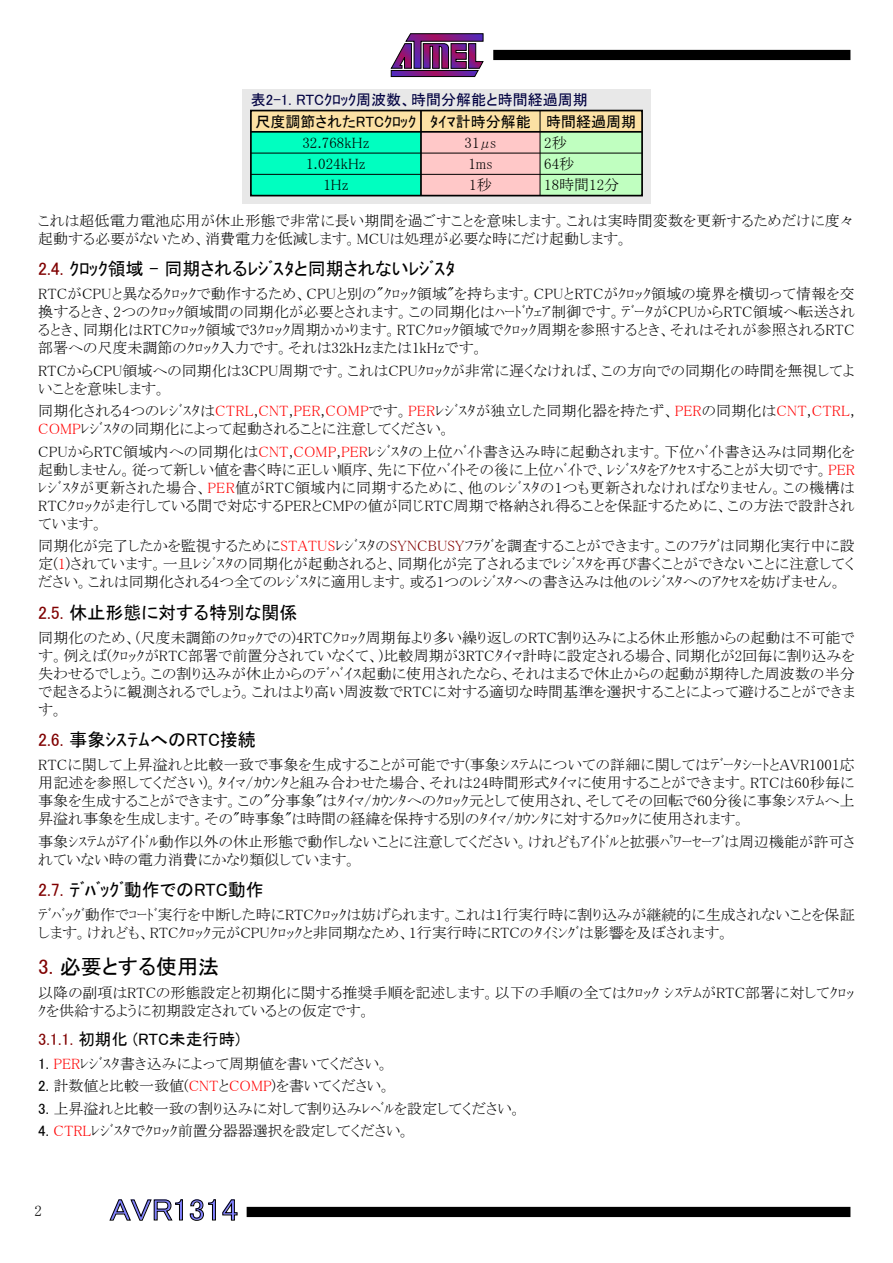
<style>
.page{position:relative;width:893px;height:1263px;background:#fff}
.page>*{position:absolute;margin:0;border:0;box-sizing:border-box;transform-origin:0 0}
.t1{font:30px "MS P Gothic";color:#8080ff;scale:1.1 1}
.t2{font:21px "MS P Gothic";color:#000}
.t3{font:18px "MS P Gothic";color:#000}
.t4{font:16.5px "MS P Gothic";color:#000}
.t5{font:15px/18px "MS P Mincho";color:#000}
.t6{font:15px "MS P Gothic";color:#000040}
.t7{font:15px "MS P Gothic";color:#000}
.s1{color:#800000}
.s2{color:#f00}
.s3{font-family:"MS P Gothic"}
</style>
<div class="page">
<svg style="left:390px;top:33px;width:94px;height:44px"></svg>
<div style="left:493px;top:50px;width:357px;height:10px;background:#000"></div>
<div style="left:247px;top:1207px;width:603px;height:10px;background:#000"></div>
<svg style="left:109px;top:1199px;width:74px;height:22px"></svg>
<svg style="left:190px;top:1199px;width:26px;height:22px"></svg>
<svg style="left:222px;top:1199px;width:16px;height:21px"></svg>
<div style="left:242px;top:89px;width:409px;height:115px;background:#e8e8e8"></div>
<div style="left:540px;top:132px;width:102px;height:64px;background:#c0ffc0"></div>
<div style="left:421px;top:132px;width:119px;height:64px;background:#ffc8c8"></div>
<div style="left:251px;top:132px;width:170px;height:64px;background:#00ffc0"></div>
<div style="left:251px;top:111px;width:391px;height:21px;background:#fce1a4"></div>
<div style="left:250px;top:110px;width:393px;height:86px;border:2px solid #000"></div>
<hr style="left:420px;top:111px;width:2px;height:85px;background:#000">
<hr style="left:540px;top:111px;width:1px;height:85px;background:#000">
<hr style="left:251px;top:131px;width:391px;height:2px;background:#000">
<hr style="left:251px;top:153px;width:391px;height:1px;background:#000">
<hr style="left:251px;top:174px;width:391px;height:1px;background:#000">
<p class="t6" style="left:251px;top:92px;width:338px">表2-1. RTCｸﾛｯｸ周波数、時間分解能と時間経過周期</p>
<p class="t7" style="left:256px;top:114px;width:382px">尺度調節されたRTCｸﾛｯｸ ﾀｲﾏ計時分解能 時間経過周期</p>
<p class="t5" style="left:302px;top:133px;width:69px">32.768kHz</p>
<p class="t5" style="left:465px;top:133px;width:33px">31μs</p>
<p class="t5" style="left:544px;top:133px;width:24px">2秒</p>
<p class="t5" style="left:306px;top:155px;width:61px">1.024kHz</p>
<p class="t5" style="left:468px;top:155px;width:26px">1ms</p>
<p class="t5" style="left:544px;top:155px;width:31px">64秒</p>
<p class="t5" style="left:323px;top:176px;width:27px">1Hz</p>
<p class="t5" style="left:469px;top:176px;width:24px">1秒</p>
<p class="t5" style="left:544px;top:176px;width:76px">18時間12分</p>
<p class="t5" style="left:38px;top:211px;width:818px">これは超低電力電池応用が休止形態で非常に長い期間を過ごすことを意味します。これは実時間変数を更新するためだけに度々起動する必要がないため、消費電力を低減します。MCUは処理が必要な時にだけ起動します。</p>
<p class="t3" style="left:38px;top:260px;width:418px"><span class="s1">2.4.</span> ｸﾛｯｸ領域 - 同期されるﾚｼﾞｽﾀと同期されないﾚｼﾞｽﾀ</p>
<p class="t5" style="left:38px;top:285px;width:818px;text-align:justify">RTCがCPUと異なるｸﾛｯｸで動作するため、CPUと別の"ｸﾛｯｸ領域"を持ちます。CPUとRTCがｸﾛｯｸ領域の境界を横切って情報を交換するとき、2つのｸﾛｯｸ領域間の同期化が必要とされます。この同期化はﾊｰﾄﾞｳｪｱ制御です。ﾃﾞｰﾀがCPUからRTC領域へ転送されるとき、同期化はRTCｸﾛｯｸ領域で3ｸﾛｯｸ周期かかります。RTCｸﾛｯｸ領域でｸﾛｯｸ周期を参照するとき、それはそれが参照されるRTC部署への尺度未調節のｸﾛｯｸ入力です。それは32kHzまたは1kHzです。</p>
<p class="t5" style="left:38px;top:361px;width:818px">RTCからCPU領域への同期化は3CPU周期です。これはCPUｸﾛｯｸが非常に遅くなければ、この方向での同期化の時間を無視してよいことを意味します。</p>
<p class="t5" style="left:38px;top:402px;width:818px">同期化される4つのﾚｼﾞｽﾀは<span class="s2">CTRL</span>,<span class="s2">CNT</span>,<span class="s2">PER</span>,<span class="s2">COMP</span>です。<span class="s2">PER</span>ﾚｼﾞｽﾀが独立した同期化器を持たず、<span class="s2">PER</span>の同期化は<span class="s2">CNT</span>,<span class="s2">CTRL</span>,<br><span class="s2">COMP</span>ﾚｼﾞｽﾀの同期化によって起動されることに注意してください。</p>
<p class="t5" style="left:38px;top:442px;width:818px;text-align:justify">CPUからRTC領域内への同期化は<span class="s2">CNT</span>,<span class="s2">COMP</span>,<span class="s2">PER</span>ﾚｼﾞｽﾀの上位ﾊﾞｲﾄ書き込み時に起動されます。下位ﾊﾞｲﾄ書き込みは同期化を起動しません。従って新しい値を書く時に正しい順序、先に下位ﾊﾞｲﾄその後に上位ﾊﾞｲﾄで、ﾚｼﾞｽﾀをｱｸｾｽすることが大切です。<span class="s2">PER</span>ﾚｼﾞｽﾀが更新された場合、<span class="s2">PER</span>値がRTC領域内に同期するために、他のﾚｼﾞｽﾀの1つも更新されなければなりません。この機構はRTCｸﾛｯｸが走行している間で対応するPERとCMPの値が同じRTC周期で格納され得ることを保証するために、この方法で設計されています。</p>
<p class="t5" style="left:38px;top:537px;width:818px;text-align:justify">同期化が完了したかを監視するために<span class="s2">STATUS</span>ﾚｼﾞｽﾀの<span class="s1">SYNCBUSY</span>ﾌﾗｸﾞを調査することができます。このﾌﾗｸﾞは同期化実行中に設定(<span class="s2">1</span>)されています。一旦ﾚｼﾞｽﾀの同期化が起動されると、同期化が完了されるまでﾚｼﾞｽﾀを再び書くことができないことに注意してください。これは同期化される4つ全てのﾚｼﾞｽﾀに適用します。或る1つのﾚｼﾞｽﾀへの書き込みは他のﾚｼﾞｽﾀへのｱｸｾｽを妨げません。</p>
<p class="t3" style="left:38px;top:603px;width:261px"><span class="s1">2.5.</span> 休止形態に対する特別な関係</p>
<p class="t5" style="left:38px;top:628px;width:818px;text-align:justify">同期化のため、(尺度未調節のｸﾛｯｸでの)4RTCｸﾛｯｸ周期毎より多い繰り返しのRTC割り込みによる休止形態からの起動は不可能です。例えば(ｸﾛｯｸがRTC部署で前置分されていなくて、)比較周期が3RTCﾀｲﾏ計時に設定される場合、同期化が2回毎に割り込みを失わせるでしょう。この割り込みが休止からのﾃﾞﾊﾞｲｽ起動に使用されたなら、それはまるで休止からの起動が期待した周波数の半分で起きるように観測されるでしょう。これはより高い周波数でRTCに対する適切な時間基準を選択することによって避けることができます。</p>
<p class="t3" style="left:38px;top:731px;width:219px"><span class="s1">2.6.</span> 事象ｼｽﾃﾑへのRTC接続</p>
<p class="t5" style="left:38px;top:756px;width:818px;text-align:justify">RTCに関して上昇溢れと比較一致で事象を生成することが可能です(事象ｼｽﾃﾑについての詳細に関してはﾃﾞｰﾀｼｰﾄとAVR1001応用記述を参照してください)。ﾀｲﾏ/ｶｳﾝﾀと組み合わせた場合、それは24時間形式ﾀｲﾏに使用することができます。RTCは60秒毎に事象を生成することができます。この"分事象"はﾀｲﾏ/ｶｳﾝﾀへのｸﾛｯｸ元として使用され、そしてその回転で60分後に事象ｼｽﾃﾑへ上昇溢れ事象を生成します。その"時事象"は時間の経緯を保持する別のﾀｲﾏ/ｶｳﾝﾀに対するｸﾛｯｸに使用されます。</p>
<p class="t5" style="left:38px;top:832px;width:818px">事象ｼｽﾃﾑがｱｲﾄﾞﾙ動作以外の休止形態で動作しないことに注意してください。けれどもｱｲﾄﾞﾙと拡張ﾊﾟﾜｰｾｰﾌﾞは周辺機能が許可されていない時の電力消費にかなり類似しています。</p>
<p class="t3" style="left:38px;top:881px;width:227px"><span class="s1">2.7.</span> ﾃﾞﾊﾞｯｸﾞ動作でのRTC動作</p>
<p class="t5" style="left:38px;top:906px;width:818px">ﾃﾞﾊﾞｯｸﾞ動作でｺｰﾄﾞ実行を中断した時にRTCｸﾛｯｸは妨げられます。これは1行実行時に割り込みが継続的に生成されないことを保証します。けれども、RTCｸﾛｯｸ元がCPUｸﾛｯｸと非同期なため、1行実行時にRTCのﾀｲﾐﾝｸﾞは影響を及ぼされます。</p>
<h2 class="t2" style="left:38px;top:956px;width:182px"><span class="s1">3.</span> 必要とする使用法</h2>
<p class="t5" style="left:38px;top:984px;width:818px">以降の副項はRTCの形態設定と初期化に関する推奨手順を記述します。以下の手順の全てはｸﾛｯｸ ｼｽﾃﾑがRTC部署に対してｸﾛｯｸを供給するように初期設定されているとの仮定です。</p>
<p class="t4" style="left:38px;top:1030px;width:203px"><span class="s1">3.1.1.</span> 初期化 (RTC未走行時)</p>
<p class="t5" style="left:38px;top:1054px;width:352px"><span class="s3">1.</span> <span class="s2">PER</span>ﾚｼﾞｽﾀ書き込みによって周期値を書いてください。</p>
<p class="t5" style="left:38px;top:1077px;width:354px"><span class="s3">2.</span> 計数値と比較一致値(<span class="s2">CNT</span>と<span class="s2">COMP</span>)を書いてください。</p>
<p class="t5" style="left:38px;top:1099px;width:485px"><span class="s3">3.</span> 上昇溢れと比較一致の割り込みに対して割り込みﾚﾍﾞﾙを設定してください。</p>
<p class="t5" style="left:38px;top:1122px;width:373px"><span class="s3">4.</span> <span class="s2">CTRL</span>ﾚｼﾞｽﾀでｸﾛｯｸ前置分器器選択を設定してください。</p>
<p class="t5" style="left:35px;top:1202px;width:9px">2</p>
<h1 class="t1" style="left:110px;top:1195px;width:118px">AVR1314</h1>
</div>
